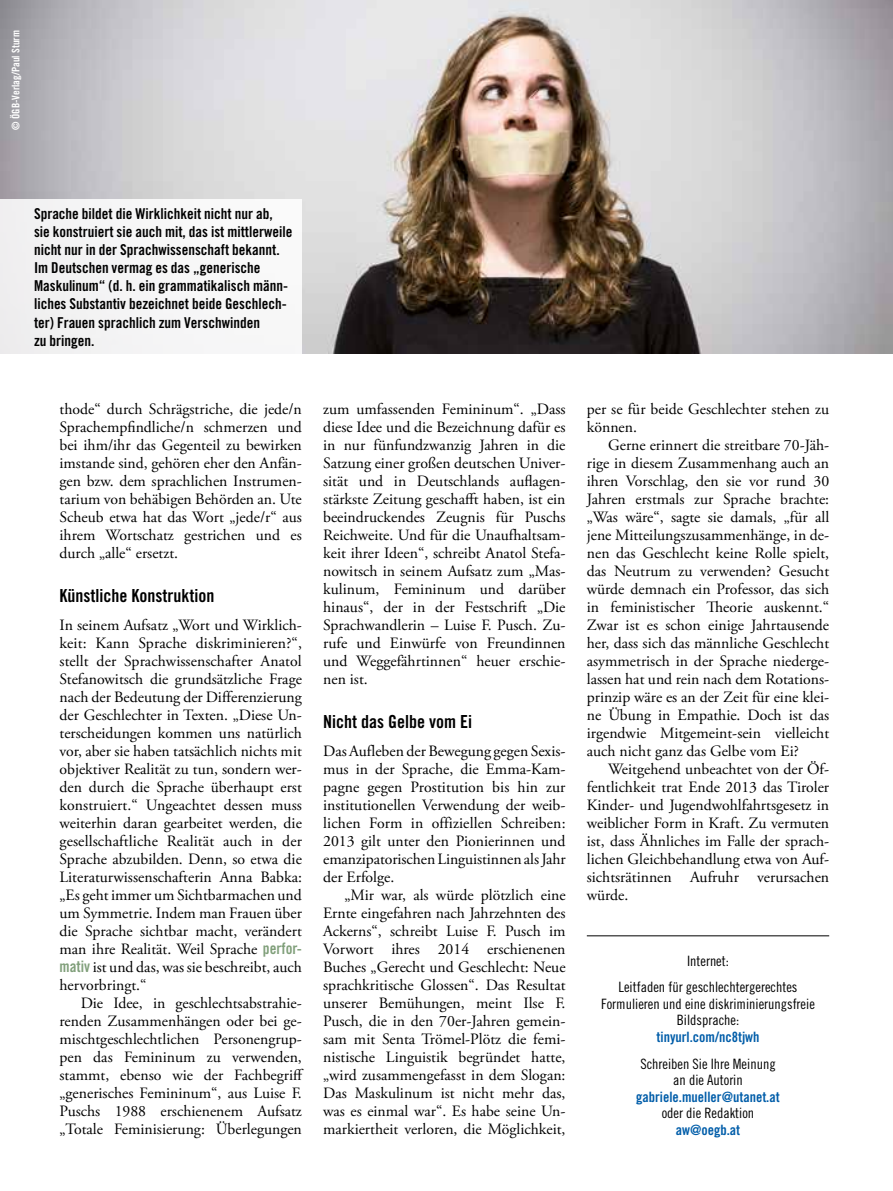
<style>
.page{position:relative;width:893px;height:1191px;background:#fff}
.page>*{position:absolute;margin:0;border:0;box-sizing:border-box;transform-origin:0 0}
.t1{font:18px "Trade Gothic Bold Cond Twenty";color:#000}
.t2{font:15.75px/18px "Adobe Garamond Pro";color:#000;text-align:justify}
.t3{font:15px/18px "Trade Gothic Bold Cond Twenty";color:#000}
.t4{font:14.25px/16.5px "Trade Gothic Cond Eighteen";color:#000;text-align:center}
.t5{font:14.25px "Trade Gothic Bold Cond Twenty";color:#005da9}
.t6{font:10.5px "Trade Gothic Bold Cond Twenty";color:#fff}
.s1{font-family:"Trade Gothic Bold Cond Twenty";color:#809f7a}
</style>
<div class="page">
<hr style="left:587px;top:935px;width:242px;height:1px;background:#000">
<img style="left:0;top:0;width:893px;height:354px">
<div style="left:0;top:199px;width:302px;height:155px;background:#f6f6f6"></div>
<p class="t6" style="left:9px;top:130px;width:101px;rotate:-90deg">© ÖGB-Verlag/Paul Sturm</p>
<p class="t3" style="left:34px;top:205px;width:260px">Sprache bildet die Wirklichkeit nicht nur ab,<br>sie konstruiert sie auch mit, das ist mittlerweile nicht nur in der Sprachwissenschaft bekannt.<br>Im Deutschen vermag es das „generische Maskulinum“ (d. h. ein grammatikalisch männ&shy;liches Substantiv bezeichnet beide Geschlech&shy;ter) Frauen sprachlich zum Verschwinden<br>zu bringen.</p>
<p class="t2" style="left:60px;top:401px;width:244px">thode“ durch Schrägstriche, die jede/n Sprachempfindliche/n schmerzen und bei ihm/ihr das Gegenteil zu bewirken imstande sind, gehören eher den Anfän&shy;gen bzw. dem sprachlichen Instrumen&shy;tarium von behäbigen Behörden an. Ute Scheub etwa hat das Wort „jede/r“ aus ihrem Wortschatz gestrichen und es durch „alle“ ersetzt.</p>
<p class="t1" style="left:60px;top:584px;width:156px">Künstliche Konstruktion</p>
<p class="t2" style="left:60px;top:617px;width:244px">In seinem Aufsatz „Wort und Wirklich&shy;keit: Kann Sprache diskriminieren?“, stellt der Sprachwissenschafter Anatol Stefanowitsch die grundsätzliche Frage nach der Bedeutung der Differenzierung der Geschlechter in Texten. „Diese Un&shy;terscheidungen kommen uns natürlich vor, aber sie haben tatsächlich nichts mit objektiver Realität zu tun, sondern wer&shy;den durch die Sprache überhaupt erst konstruiert.“ Ungeachtet dessen muss weiterhin daran gearbeitet werden, die gesellschaftliche Realität auch in der Sprache abzubilden. Denn, so etwa die Literaturwissenschafterin Anna Babka: „Es geht immer um Sichtbarmachen und um Symmetrie. Indem man Frauen über die Sprache sichtbar macht, verändert man ihre Realität. Weil Sprache <span class="s1">perfor&shy;mativ</span> ist und das, was sie beschreibt, auch hervorbringt.“</p>
<p class="t2" style="left:60px;top:995px;width:246px;text-indent:21px">Die Idee, in geschlechtsabstrahie&shy;renden Zusammenhängen oder bei ge&shy;mischtgeschlechtlichen Personengrup&shy;pen das Femininum zu verwenden, stammt, ebenso wie der Fachbegriff „generisches Femininum“, aus Luise F.<br>Puschs 1988 erschienenem Aufsatz „Totale Feminisierung: Überlegungen</p>
<p class="t2" style="left:323px;top:401px;width:244px">zum umfassenden Femininum“. „Dass diese Idee und die Bezeichnung dafür es in nur fünfundzwanzig Jahren in die Satzung einer großen deutschen Univer&shy;sität und in Deutschlands auflagen&shy;stärkste Zeitung geschafft haben, ist ein beeindruckendes Zeugnis für Puschs Reichweite. Und für die Unaufhaltsam&shy;keit ihrer Ideen“, schreibt Anatol Stefa&shy;nowitsch in seinem Aufsatz zum „Mas&shy;kulinum, Femininum und darüber hinaus“, der in der Festschrift „Die Sprachwandlerin – Luise F. Pusch. Zu&shy;rufe und Einwürfe von Freundinnen und Weggefährtinnen“ heuer erschie&shy;nen ist.</p>
<p class="t1" style="left:323px;top:710px;width:150px">Nicht das Gelbe vom Ei</p>
<p class="t2" style="left:323px;top:743px;width:244px">Das Aufleben der Bewegung gegen Sexis&shy;mus in der Sprache, die Emma-Kam&shy;pagne gegen Prostitution bis hin zur institutionellen Verwendung der weib&shy;lichen Form in offiziellen Schreiben:<br>2013 gilt unter den Pionierinnen und emanzipatorischen Linguistinnen als Jahr der Erfolge.</p>
<p class="t2" style="left:323px;top:887px;width:244px;text-indent:21px">„Mir war, als würde plötzlich eine Ernte eingefahren nach Jahrzehnten des Ackerns“, schreibt Luise F. Pusch im Vorwort ihres 2014 erschienenen Buches „Gerecht und Geschlecht: Neue sprachkritische Glossen“. Das Resultat unserer Bemühungen, meint Ilse F.<br>Pusch, die in den 70er-Jahren gemein&shy;sam mit Senta Trömel-Plötz die femi&shy;nistische Linguistik begründet hatte, „wird zusammengefasst in dem Slogan:<br>Das Maskulinum ist nicht mehr das, was es einmal war“. Es habe seine Un&shy;markiertheit verloren, die Möglichkeit,</p>
<p class="t2" style="left:587px;top:401px;width:244px">per se für beide Geschlechter stehen zu können.</p>
<p class="t2" style="left:587px;top:437px;width:244px;text-indent:21px">Gerne erinnert die streitbare 70-Jäh&shy;rige in diesem Zusammenhang auch an ihren Vorschlag, den sie vor rund 30<br>Jahren erstmals zur Sprache brachte: „Was wäre“, sagte sie damals, „für all jene Mitteilungszusammenhänge, in de&shy;nen das Geschlecht keine Rolle spielt, das Neutrum zu verwenden? Gesucht würde demnach ein Professor, das sich in feministischer Theorie auskennt.“ Zwar ist es schon einige Jahrtausende her, dass sich das männliche Geschlecht asymmetrisch in der Sprache niederge&shy;lassen hat und rein nach dem Rotations&shy;prinzip wäre es an der Zeit für eine klei&shy;ne Übung in Empathie. Doch ist das irgendwie Mitgemeint-sein vielleicht auch nicht ganz das Gelbe vom Ei?</p>
<p class="t2" style="left:587px;top:761px;width:244px;text-indent:21px">Weitgehend unbeachtet von der Öf&shy;fentlichkeit trat Ende 2013 das Tiroler Kinder- und Jugendwohlfahrtsgesetz in weiblicher Form in Kraft. Zu vermuten ist, dass Ähnliches im Falle der sprach&shy;lichen Gleichbehandlung etwa von Auf&shy;sichtsrätinnen Aufruhr verursachen würde.</p>
<p class="t4" style="left:619px;top:947px;width:180px;line-height:26.1px">Internet:<br>Leitfaden für geschlechtergerechtes</p>
<p class="t4" style="left:601px;top:995px;width:215px">Formulieren und eine diskriminierungsfreie<br>Bildsprache:</p>
<p class="t5" style="left:657px;top:1028px;width:104px">tinyurl.com/nc8tjwh</p>
<p class="t4" style="left:640px;top:1055px;width:137px">Schreiben Sie Ihre Meinung an die Autorin</p>
<p class="t5" style="left:636px;top:1088px;width:145px">gabriele.mueller@utanet.at</p>
<p class="t4" style="left:662px;top:1104px;width:94px">oder die Redaktion</p>
<p class="t5" style="left:676px;top:1121px;width:66px">aw@oegb.at</p>
</div>
